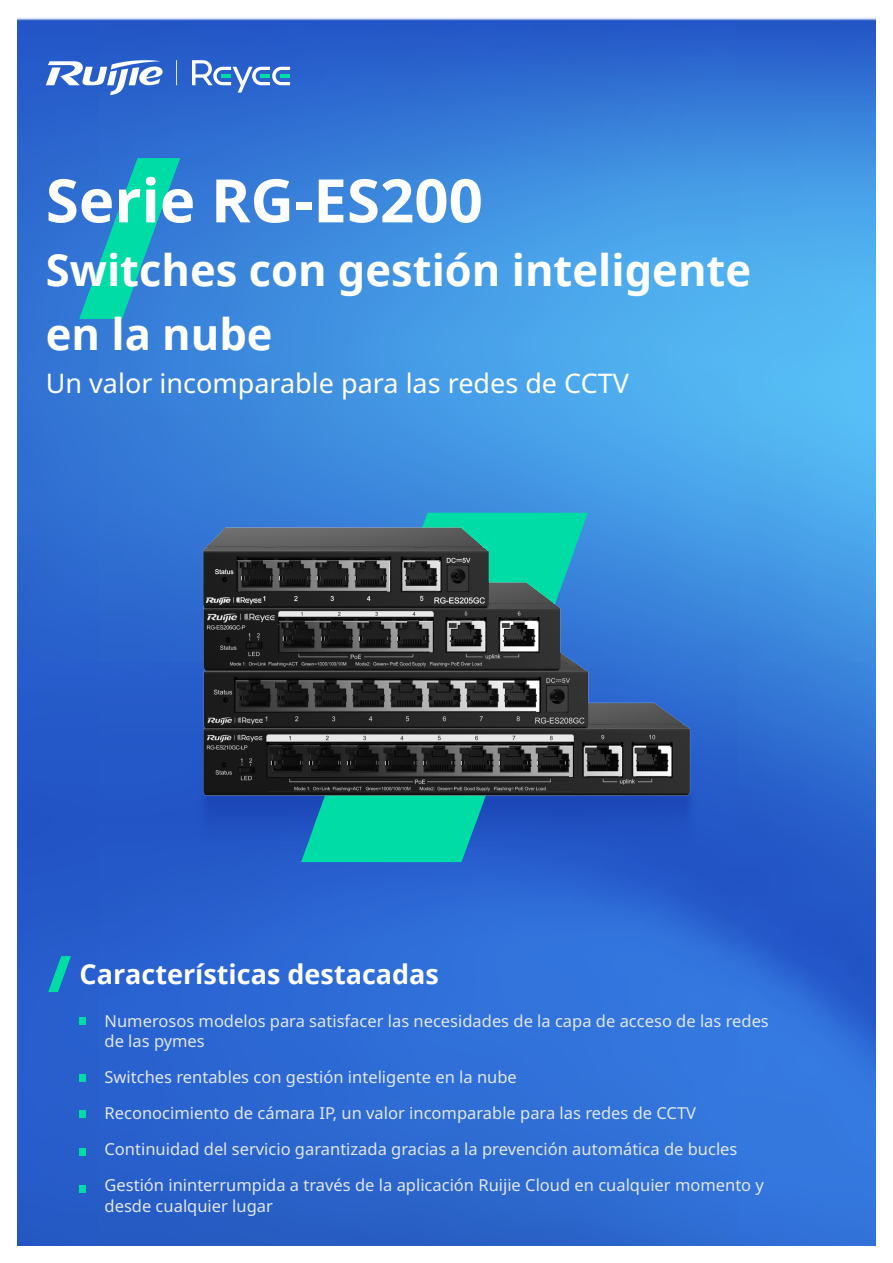
<style>
.page{position:relative;width:893px;height:1263px;background:#fff}
.page>*{position:absolute;margin:0;border:0;box-sizing:border-box;transform-origin:0 0}
.t1{font:700 60px "Noto Sans";color:#fff}
.t2{font:700 43.5px/63.6px "Noto Sans";color:#fff}
.t3{font:27px "Noto Sans";color:#fff}
.t4{font:700 27px "Noto Sans";color:#fff}
.t5{font:16.5px/35.8px "Noto Sans";color:#e1e6eb}
</style>
<div class="page">
<img style="left:17px;top:17px;width:859px;height:1229px">
<img style="left:151px;top:740px;width:592px;height:183px">
<svg style="left:79px;top:158px;width:101px;height:161px;background:#1da1c0"></svg>
<svg style="left:301px;top:513px;width:287px;height:349px;background:#119ab5"></svg>
<svg style="left:313px;top:513px;width:261px;height:316px;background:#0ca5af"></svg>
<svg style="left:48px;top:956px;width:23px;height:36px"></svg>
<div style="left:80px;top:1018px;width:6px;height:7px;background:#00dca5"></div>
<div style="left:80px;top:1075px;width:6px;height:7px;background:#00dca5"></div>
<div style="left:80px;top:1111px;width:6px;height:7px;background:#00dca5"></div>
<div style="left:80px;top:1149px;width:6px;height:7px;background:#00dca5"></div>
<div style="left:80px;top:1185px;width:6px;height:7px;background:#00dca5"></div>
<img style="left:198px;top:516px;width:497px;height:282px">
<svg style="left:192px;top:60px;width:98px;height:33px"></svg>
<svg style="left:46px;top:60px;width:117px;height:35px"></svg>
<svg style="left:176px;top:60px;width:1px;height:25px"></svg>
<h1 class="t1" style="left:46px;top:158px;width:439px">Serie RG-ES200</h1>
<h2 class="t2" style="left:46px;top:237px;width:707px">Switches con gestión inteligente en la nube</h2>
<h3 class="t3" style="left:46px;top:365px;width:585px">Un valor incomparable para las redes de CCTV</h3>
<h3 class="t4" style="left:80px;top:955px;width:361px">Características destacadas</h3>
<p class="t5" style="left:105px;top:1010px;width:666px;line-height:20.9px">Numerosos modelos para satisfacer las necesidades de la capa de acceso de las redes de las pymes</p>
<p class="t5" style="left:105px;top:1060px;width:661px">Switches rentables con gestión inteligente en la nube<br>Reconocimiento de cámara IP, un valor incomparable para las redes de CCTV Continuidad del servicio garantizada gracias a la prevención automática de bucles Gestión ininterrumpida a través de la aplicación Ruijie Cloud en cualquier momento y</p>
<p class="t5" style="left:105px;top:1188px;width:170px">desde cualquier lugar</p>
</div>
